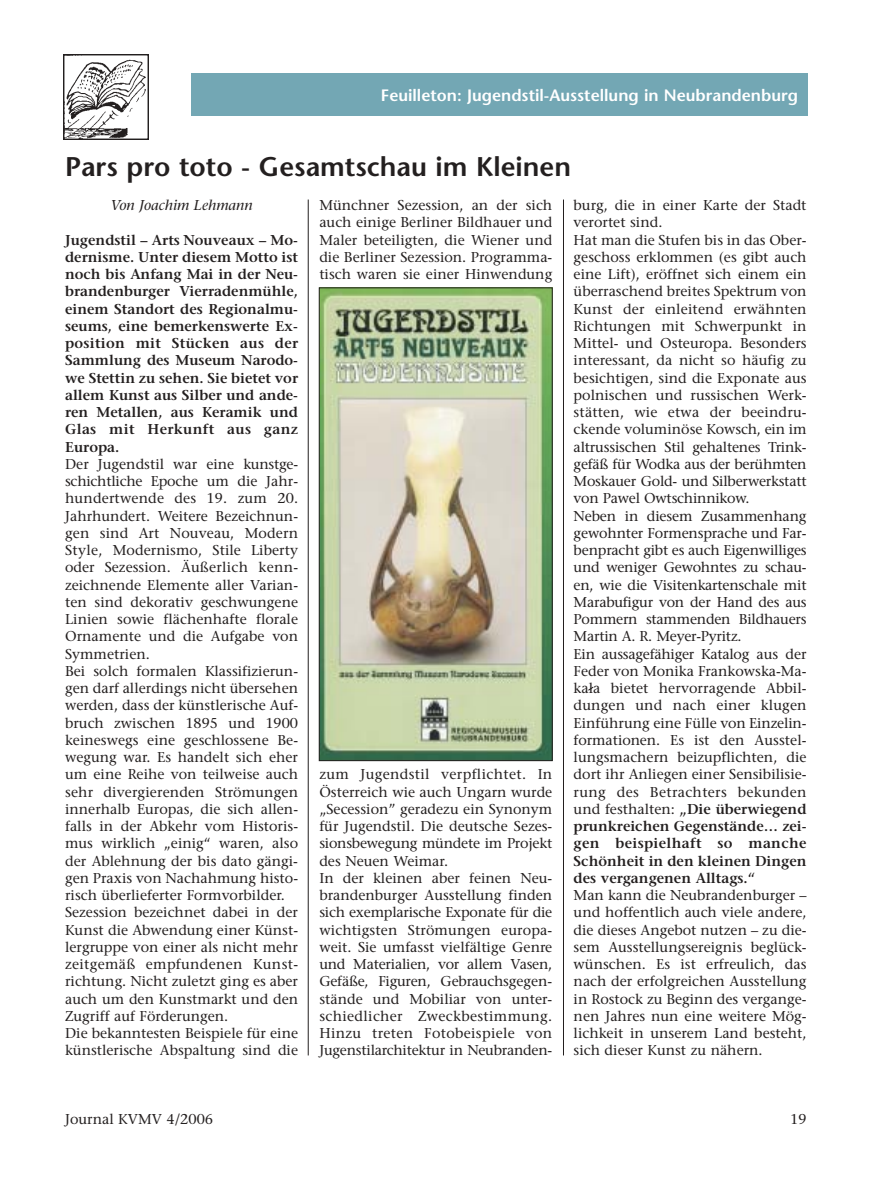
<style>
.page{position:relative;width:893px;height:1191px;background:#fff}
.page>*{position:absolute;margin:0;border:0;box-sizing:border-box;transform-origin:0 0}
.t1{font:600 27px "Stone Sans";color:#231f1f}
.t2{font:600 16.5px "Stone Sans";color:#fff}
.t3{font:14.25px/17.2px "Stone Serif";color:#231f1f}
.t4{font:600 14.25px/17.2px "Stone Serif";color:#231f1f;text-align:justify}
.t5{font:italic 14.25px "Stone Serif";color:#231f1f}
.s1{font-weight:600}
</style>
<div class="page">
<div style="left:191px;top:73px;width:617px;height:43px;background:#73a7b4"></div>
<img style="left:64px;top:54px;width:85px;height:85px">
<hr style="left:308px;top:200px;width:1px;height:855px;background:#231f1f">
<hr style="left:563px;top:200px;width:1px;height:855px;background:#231f1f">
<img style="left:321px;top:289px;width:229px;height:470px">
<div style="left:319px;top:287px;width:233px;height:474px;border:1px solid #231f1f"></div>
<svg style="left:588px;top:686px;width:6px;height:5px"></svg>
<p class="t2" style="left:381px;top:89px;width:418px">Feuilleton: Jugendstil-Ausstellung in Neubrandenburg</p>
<h1 class="t1" style="left:65px;top:156px;width:507px">Pars pro toto - Gesamtschau im Kleinen</h1>
<p class="t5" style="left:111px;top:200px;width:143px">Von Joachim Lehmann</p>
<p class="t4" style="left:65px;top:233px;width:234px">Jugendstil – Arts Nouveaux – Mo&shy;dernisme. Unter diesem Motto ist noch bis Anfang Mai in der Neu&shy;brandenburger Vierradenmühle, einem Standort des Regionalmu&shy;seums, eine bemerkenswerte Ex&shy;position mit Stücken aus der Sammlung des Museum Narodo&shy;we Stettin zu sehen. Sie bietet vor allem Kunst aus Silber und ande&shy;ren Metallen, aus Keramik und Glas mit Herkunft aus ganz Europa.</p>
<p class="t3" style="left:65px;top:457px;width:234px">Der Jugendstil war eine kunstge&shy;schichtliche Epoche um die Jahr&shy;hundertwende des 19. zum 20.<br>Jahrhundert. Weitere Bezeichnun&shy;gen sind Art Nouveau, Modern<br>Style, Modernismo, Stile Liberty oder Sezession. Äußerlich kenn&shy;zeichnende Elemente aller Varian&shy;ten sind dekorativ geschwungene<br>Linien sowie flächenhafte florale<br>Ornamente und die Aufgabe von<br>Symmetrien.<br>Bei solch formalen Klassifizierun&shy;gen darf allerdings nicht übersehen werden, dass der künstlerische Auf&shy;bruch zwischen 1895 und 1900 keineswegs eine geschlossene Be&shy;wegung war. Es handelt sich eher um eine Reihe von teilweise auch sehr divergierenden Strömungen innerhalb Europas, die sich allen&shy;falls in der Abkehr vom Historis&shy;mus wirklich „einig“ waren, also der Ablehnung der bis dato gängi&shy;gen Praxis von Nachahmung histo&shy;risch überlieferter Formvorbilder.<br>Sezession bezeichnet dabei in der<br>Kunst die Abwendung einer Künst&shy;lergruppe von einer als nicht mehr zeitgemäß empfundenen Kunst&shy;richtung. Nicht zuletzt ging es aber auch um den Kunstmarkt und den<br>Zugriff auf Förderungen.<br>Die bekanntesten Beispiele für eine künstlerische Abspaltung sind die</p>
<p class="t3" style="left:319px;top:198px;width:234px;text-align:justify">Münchner Sezession, an der sich auch einige Berliner Bildhauer und Maler beteiligten, die Wiener und die Berliner Sezession. Programma&shy;tisch waren sie einer Hinwendung</p>
<p class="t3" style="left:319px;top:767px;width:234px">zum Jugendstil verpflichtet. In Österreich wie auch Ungarn wurde „Secession” geradezu ein Synonym für Jugendstil. Die deutsche Sezes&shy;sionsbewegung mündete im Projekt des Neuen Weimar.<br>In der kleinen aber feinen Neu&shy;brandenburger Ausstellung finden sich exemplarische Exponate für die wichtigsten Strömungen europa&shy;weit. Sie umfasst vielfältige Genre und Materialien, vor allem Vasen, Gefäße, Figuren, Gebrauchsgegen&shy;stände und Mobiliar von unter&shy;schiedlicher Zweckbestimmung.<br>Hinzu treten Fotobeispiele von Jugenstilarchitektur in Neubranden-</p>
<p class="t3" style="left:573px;top:198px;width:235px">burg, die in einer Karte der Stadt verortet sind.<br>Hat man die Stufen bis in das Ober&shy;geschoss erklommen (es gibt auch eine Lift), eröffnet sich einem ein überraschend breites Spektrum von<br>Kunst der einleitend erwähnten<br>Richtungen mit Schwerpunkt in<br>Mittel- und Osteuropa. Besonders interessant, da nicht so häufig zu besichtigen, sind die Exponate aus polnischen und russischen Werk&shy;stätten, wie etwa der beeindru&shy;ckende voluminöse Kowsch, ein im altrussischen Stil gehaltenes Trink&shy;gefäß für Wodka aus der berühmten<br>Moskauer Gold- und Silberwerkstatt von Pawel Owtschinnikow.<br>Neben in diesem Zusammenhang gewohnter Formensprache und Far&shy;benpracht gibt es auch Eigenwilliges und weniger Gewohntes zu schau&shy;en, wie die Visitenkartenschale mit<br>Marabufigur von der Hand des aus<br>Pommern stammenden Bildhauers<br>Martin A. R. Meyer-Pyritz.<br>Ein aussagefähiger Katalog aus der<br>Feder von Monika Frankowska-Ma&shy;kala bietet hervorragende Abbil&shy;dungen und nach einer klugen<br>Einführung eine Fülle von Einzelin&shy;formationen. Es ist den Ausstel&shy;lungsmachern beizupflichten, die dort ihr Anliegen einer Sensibilisie&shy;rung des Betrachters bekunden und festhalten: <span class="s1">„Die überwiegend prunkreichen Gegenstände… zei&shy;gen beispielhaft so manche<br>Schönheit in den kleinen Dingen des vergangenen Alltags.“</span></p>
<p class="t3" style="left:573px;top:888px;width:234px;text-align:justify">Man kann die Neubrandenburger – und hoffentlich auch viele andere, die dieses Angebot nutzen – zu die&shy;sem Ausstellungsereignis beglück&shy;wünschen. Es ist erfreulich, das nach der erfolgreichen Ausstellung in Rostock zu Beginn des vergange&shy;nen Jahres nun eine weitere Mög&shy;lichkeit in unserem Land besteht, sich dieser Kunst zu nähern.</p>
<p class="t3" style="left:65px;top:1112px;width:149px">Journal KVMV 4/2006</p>
<p class="t3" style="left:790px;top:1112px;width:18px">19</p>
</div>
